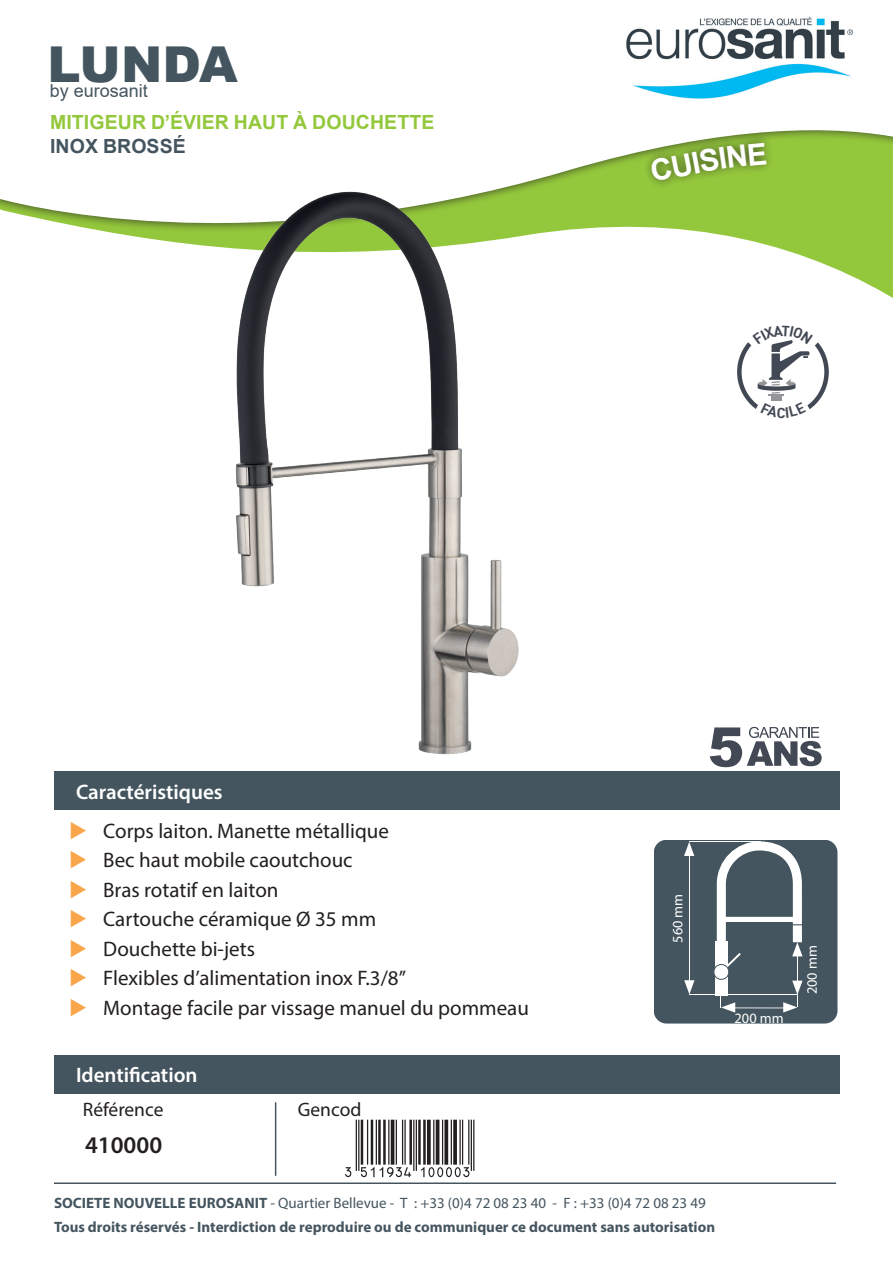
<style>
.page{position:relative;width:893px;height:1263px;background:#fff}
.page>*{position:absolute;margin:0;border:0;box-sizing:border-box;transform-origin:0 0}
.t1{font:900 49.5px "Arial";letter-spacing:-.01em;color:#45555f}
.t2{font:600 24px "Myriad Pro";color:#231f20}
.t3{font:21px/29.5px "Myriad Pro";color:#231f20}
.t4{font:600 21px "Myriad Pro";color:#fff}
.t5{font:700 19.5px "Arial";letter-spacing:.005em;color:#94c83c}
.t6{font:19.5px "Myriad Pro";color:#231f20}
.t7{font:700 19.5px "Arial";letter-spacing:.005em;color:#45555f}
.t8{font:18px "Arial";color:#45555f}
.t9{font:700 15px/23.9px "Myriad Pro";color:#45555f}
.t10{font:14.25px "Myriad Pro";color:#fff}
.s1{font-weight:400}
</style>
<div class="page">
<hr style="left:54px;top:1182px;width:782px;height:2px;background:#45555f">
<div style="left:55px;top:1055px;width:785px;height:39px;background:#45555f"></div>
<svg style="left:0;top:130px;width:893px;height:136px"></svg>
<img style="left:626px;top:16px;width:228px;height:83px">
<div style="left:643px;top:134px;width:132px;height:55px;background:#231f20;opacity:.75"></div>
<div style="left:55px;top:772px;width:785px;height:38px;background:#45555f"></div>
<svg style="left:710px;top:727px;width:112px;height:40px"></svg>
<svg style="left:654px;top:840px;width:183px;height:183px;background:#5c6a72"></svg>
<img style="left:223px;top:183px;width:304px;height:572px">
<hr style="left:275px;top:1102px;width:1px;height:74px;background:#45555f">
<svg style="left:737px;top:326px;width:92px;height:92px"></svg>
<div style="left:742px;top:331px;width:82px;height:82px;background:#fff;border-radius:50%"></div>
<svg style="left:650px;top:142px;width:116px;height:40px;background:#7ea53b"></svg>
<svg style="left:747px;top:326px;width:71px;height:92px"></svg>
<h1 class="t1" style="left:48px;top:29px;width:192px">LUNDA</h1>
<p class="t5" style="left:50px;top:108px;width:386px">MITIGEUR D’ÉVIER HAUT À DOUCHETTE</p>
<p class="t7" style="left:50px;top:132px;width:137px">INOX BROSSÉ</p>
<p class="t8" style="left:50px;top:79px;width:100px">by eurosanit</p>
<p class="t4" style="left:76px;top:778px;width:148px">Caractéristiques</p>
<p class="t3" style="left:103px;top:815px;width:427px">Corps laiton. Manette métallique<br>Bec haut mobile caoutchouc<br>Bras rotatif en laiton<br>Cartouche céramique Ø 35 mm<br>Douchette bi-jets<br>Flexibles d’alimentation inox F.3/8’’<br>Montage facile par vissage manuel du pommeau</p>
<p class="t4" style="left:76px;top:1062px;width:123px">Identification</p>
<p class="t6" style="left:83px;top:1098px;width:82px">Référence</p>
<p class="t6" style="left:298px;top:1098px;width:65px">Gencod</p>
<p class="t2" style="left:85px;top:1130px;width:79px">410000</p>
<p class="t10" style="left:669px;top:943px;width:50px;rotate:-90deg">560 mm</p>
<p class="t9" style="left:54px;top:1190px;width:663px">SOCIETE NOUVELLE EUROSANIT <span class="s1">- Quartier Bellevue - T : +33 (0)4 72 08 23 40 - F : +33 (0)4 72 08 23 49<br></span>Tous droits réservés - Interdiction de reproduire ou de communiquer ce document sans autorisation</p>
<p class="t10" style="left:735px;top:1010px;width:50px">200 mm</p>
<p class="t10" style="left:803px;top:994px;width:50px;rotate:-90deg">200 mm</p>
</div>
